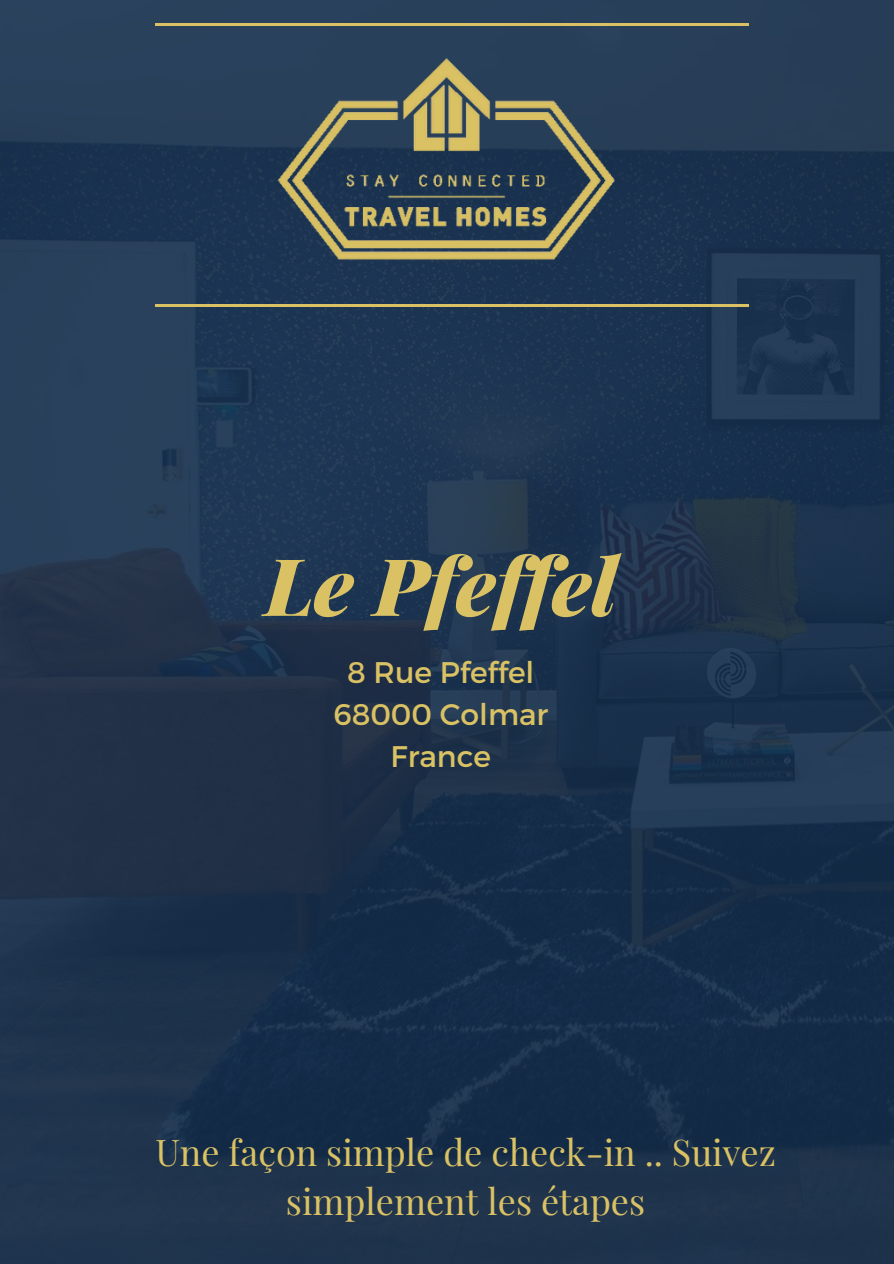
<style>
.page{position:relative;width:894px;height:1264px;background:#fff}
.page>*{position:absolute;margin:0;border:0;box-sizing:border-box;transform-origin:0 0}
.t1{font:italic 900 79.35px "Playfair Display";color:#d9c164}
.t2{font:36px/49.5px "Playfair Display";color:#d9c164;text-align:center}
.t3{font:29.85px "Montserrat";color:#d9c164}
</style>
<div class="page">
<img style="left:0;top:0;width:893px;height:1263px">
<img style="left:267px;top:48px;width:359px;height:224px">
<hr style="left:155px;top:304px;width:593px;height:3px;background:#d9c164">
<hr style="left:155px;top:23px;width:593px;height:2px;background:#d9c164">
<p class="t1" style="left:265px;top:530px;width:353px">Le Pfeffel</p>
<h1 class="t3" style="left:347px;top:653px;width:188px">8 Rue Pfeffel</h1>
<p class="t3" style="left:333px;top:695px;width:216px">68000 Colmar</p>
<p class="t3" style="left:390px;top:736px;width:102px">France</p>
<p class="t2" style="left:155px;top:1125px;width:621px">Une façon simple de check-in .. Suivez simplement les étapes</p>
</div>
